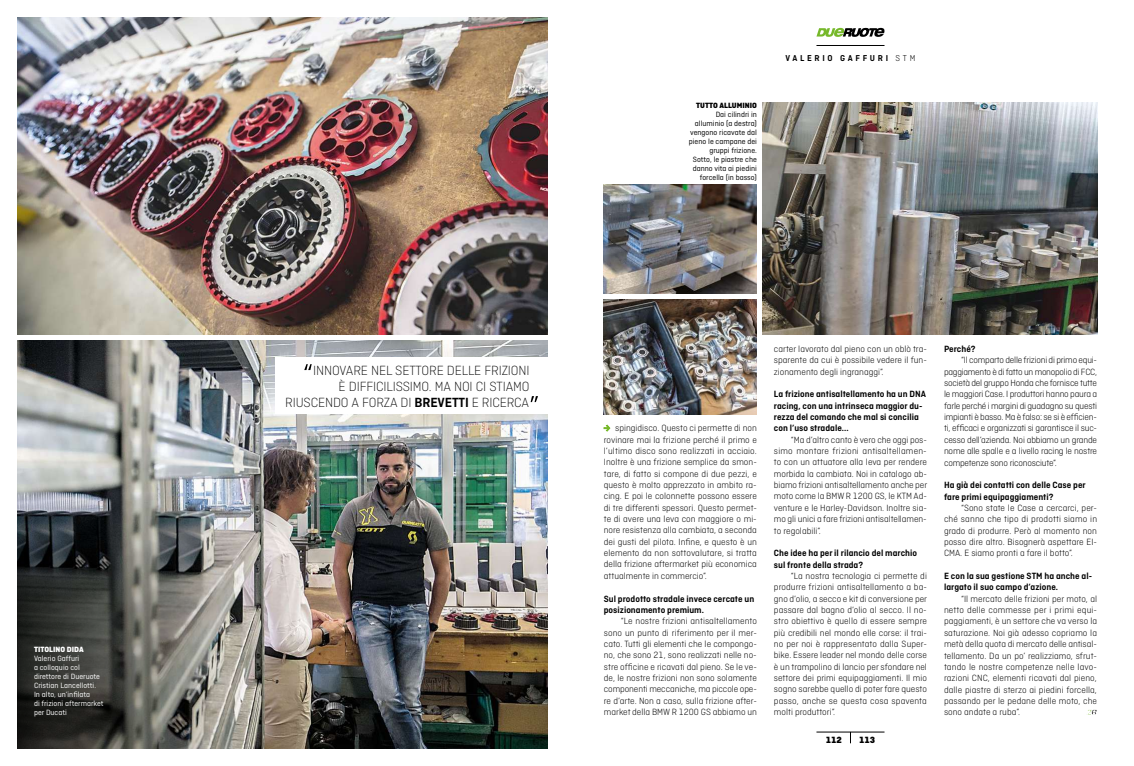
<style>
.page{position:relative;width:1134px;height:766px;background:#fff}
.page>*{position:absolute;margin:0;border:0;box-sizing:border-box;transform-origin:0 0}
.t1{font:200 14px/16px "Ciutadella Display";letter-spacing:-.01em;color:#000;text-align:right}
.t2{font:300 9.5px/11.3px "Ciutadella";color:#000;text-align:justify}
.t3{font:600 9.5px/11.3px "Ciutadella";color:#000}
.t4{font:800 9.5px "Ciutadella Display";color:#000}
.t5{font:600 9px "Ciutadella";letter-spacing:.3em;color:#000}
.t6{font:8px/9px "Ciutadella";color:#000;text-align:right}
.t7{font:8px/9px "Ciutadella";color:#fff}
.t8{font:800 8px "Ciutadella Display";color:#000}
.t9{font:800 8px "Ciutadella Display";color:#fff}
.s1{font-family:"Ciutadella";font-weight:600}
.s2{font-weight:300}
</style>
<div class="page">
<img style="left:17px;top:17px;width:530px;height:317px">
<img style="left:17px;top:340px;width:530px;height:408px">
<div style="left:275px;top:357px;width:277px;height:57px;background:#fff"></div>
<svg style="left:304px;top:364px;width:8px;height:6px"></svg>
<svg style="left:531px;top:396px;width:7px;height:6px"></svg>
<img style="left:763px;top:102px;width:334px;height:232px">
<img style="left:604px;top:184px;width:153px;height:109px">
<img style="left:604px;top:299px;width:153px;height:115px">
<svg style="left:604px;top:424px;width:6px;height:7px"></svg>
<svg style="left:1088px;top:709px;width:9px;height:5px"></svg>
<svg style="left:17px;top:488px;width:215px;height:260px;background:#5c5d5b"></svg>
<hr style="left:816px;top:731px;width:68px;height:1px;background:#000">
<svg style="left:850px;top:731px;width:1px;height:12px"></svg>
<hr style="left:816px;top:45px;width:68px;height:1px;background:#000">
<svg style="left:816px;top:28px;width:69px;height:9px"></svg>
<p class="t9" style="left:34px;top:644px;width:51px">TITOLINO DIDA</p>
<p class="t7" style="left:34px;top:653px;width:71px">Valerio Gaffuri<br>a colloquio col direttore di Dueruote<br>Cristian Lancellotti.<br>In alto, un’infilata<br>di frizioni aftermarket per Ducati</p>
<h1 class="t1" style="left:285px;top:362px;width:246px">INNOVARE NEL SETTORE DELLE FRIZIONI<br>È DIFFICILISSIMO. MA NOI CI STIAMO<br>RIUSCENDO A FORZA DI <span class="s1">BREVETTI</span> E RICERCA</h1>
<p class="t8" style="left:696px;top:101px;width:62px">TUTTO ALLUMINIO</p>
<p class="t6" style="left:689px;top:110px;width:70px">Dai cilindri in alluminio (a destra) vengono ricavate dal pieno le campane dei gruppi frizione.<br>Sotto, le piastre che danno vita ai piedini forcella (in basso)</p>
<p class="t5" style="left:785px;top:53px;width:132px">VALERIO GAFFURI <span class="s2">STM</span></p>
<p class="t2" style="left:604px;top:422px;width:155px;text-indent:11px">spingidisco. Questo ci permette di non rovinare mai la frizione perché il primo e l’ultimo disco sono realizzati in acciaio.<br>Inoltre è una frizione semplice da smon&shy;tare, di fatto si compone di due pezzi, e questo è molto apprezzato in ambito ra&shy;cing. E poi le colonnette possono essere di tre differenti spessori. Questo permet&shy;te di avere una leva con maggiore o mi&shy;nore resistenza alla cambiata, a seconda dei gusti del pilota. Infine, e questo è un elemento da non sottovalutare, si tratta della frizione aftermarket più economica attualmente in commercio”.</p>
<p class="t3" style="left:604px;top:592px;width:152px">Sul prodotto stradale invece cercate un posizionamento premium.</p>
<p class="t2" style="left:604px;top:615px;width:155px;text-indent:17px">“Le nostre frizioni antisaltellamento sono un punto di riferimento per il mer&shy;cato. Tutti gli elementi che le compongo&shy;no, che sono 21, sono realizzati nelle no&shy;stre officine e ricavati dal pieno. Se le ve&shy;de, le nostre frizioni non sono solamente componenti meccaniche, ma piccole ope&shy;re d’arte. Non a caso, sulla frizione after&shy;market della BMW R 1200 GS abbiamo un</p>
<p class="t2" style="left:774px;top:343px;width:155px">carter lavorato dal pieno con un oblò tra&shy;sparente da cui è possibile vedere il fun&shy;zionamento degli ingranaggi”.</p>
<p class="t3" style="left:774px;top:388px;width:154px">La frizione antisaltellamento ha un DNA racing, con una intrinseca maggior du&shy;rezza del comando che mal si concilia con l’uso stradale...</p>
<p class="t2" style="left:774px;top:434px;width:155px;text-indent:17px">“Ma d’altro canto è vero che oggi pos&shy;simo montare frizioni antisaltellamen&shy;to con un attuatore alla leva per rendere morbida la cambiata. Noi in catalogo ab&shy;biamo frizioni antisaltellamento anche per moto come la BMW R 1200 GS, le KTM Ad&shy;venture e le Harley-Davidson. Inoltre sia&shy;mo gli unici a fare frizioni antisaltellamen&shy;to regolabili”.</p>
<p class="t3" style="left:774px;top:547px;width:145px">Che idee ha per il rilancio del marchio sul fronte della strada?</p>
<p class="t2" style="left:774px;top:570px;width:155px;text-indent:17px">“La nostra tecnologia ci permette di produrre frizioni antisaltellamento a ba&shy;gno d’olio, a secco e kit di conversione per passare dal bagno d’olio al secco. Il no&shy;stro obiettivo è quello di essere sempre più credibili nel mondo elle corse: il trai&shy;no per noi è rappresentato dalla Super&shy;bike. Essere leader nel mondo delle corse è un trampolino di lancio per sfondare nel settore dei primi equipaggiamenti. Il mio sogno sarebbe quello di poter fare questo passo, anche se questa cosa spaventa molti produttori”.</p>
<p class="t4" style="left:826px;top:734px;width:18px">112</p>
<p class="t4" style="left:859px;top:734px;width:18px">113</p>
<p class="t3" style="left:944px;top:343px;width:33px">Perché?</p>
<p class="t2" style="left:944px;top:354px;width:155px;text-indent:17px">“Il comparto delle frizioni di primo equi&shy;paggiamento è di fatto un monopolio di FCC, società del gruppo Honda che fornisce tutte le maggiori Case. I produttori hanno paura a farle perché i margini di guadagno su questi impianti è basso. Ma è falso: se si è efficien&shy;ti, efficaci e organizzati si garantisce il suc&shy;cesso dell’azienda. Noi abbiamo un grande nome alle spalle e a livello racing le nostre competenze sono riconosciute”.</p>
<p class="t3" style="left:944px;top:479px;width:143px">Ha già dei contatti con delle Case per fare primi equipaggiamenti?</p>
<p class="t2" style="left:944px;top:502px;width:155px;text-indent:17px">“Sono state le Case a cercarci, per&shy;ché sanno che tipo di prodotti siamo in grado di produrre. Però al momento non posso dire altro. Bisognerà aspettare EI-CMA. E siamo pronti a fare il botto”.</p>
<p class="t3" style="left:944px;top:570px;width:150px">E con la sua gestione STM ha anche al&shy;largato il suo campo d’azione.</p>
<p class="t2" style="left:944px;top:592px;width:155px;text-indent:17px">“Il mercato delle frizioni per moto, al netto delle commesse per i primi equi&shy;paggiamenti, è un settore che va verso la saturazione. Noi già adesso copriamo la metà della quota di mercato delle antisal&shy;tellamento. Da un po’ realizziamo, sfrut&shy;tando le nostre competenze nelle lavo&shy;razioni CNC, elementi ricavati dal pieno, dalle piastre di sterzo ai piedini forcella, passando per le pedane delle moto, che sono andate a ruba”.</p>
</div>
